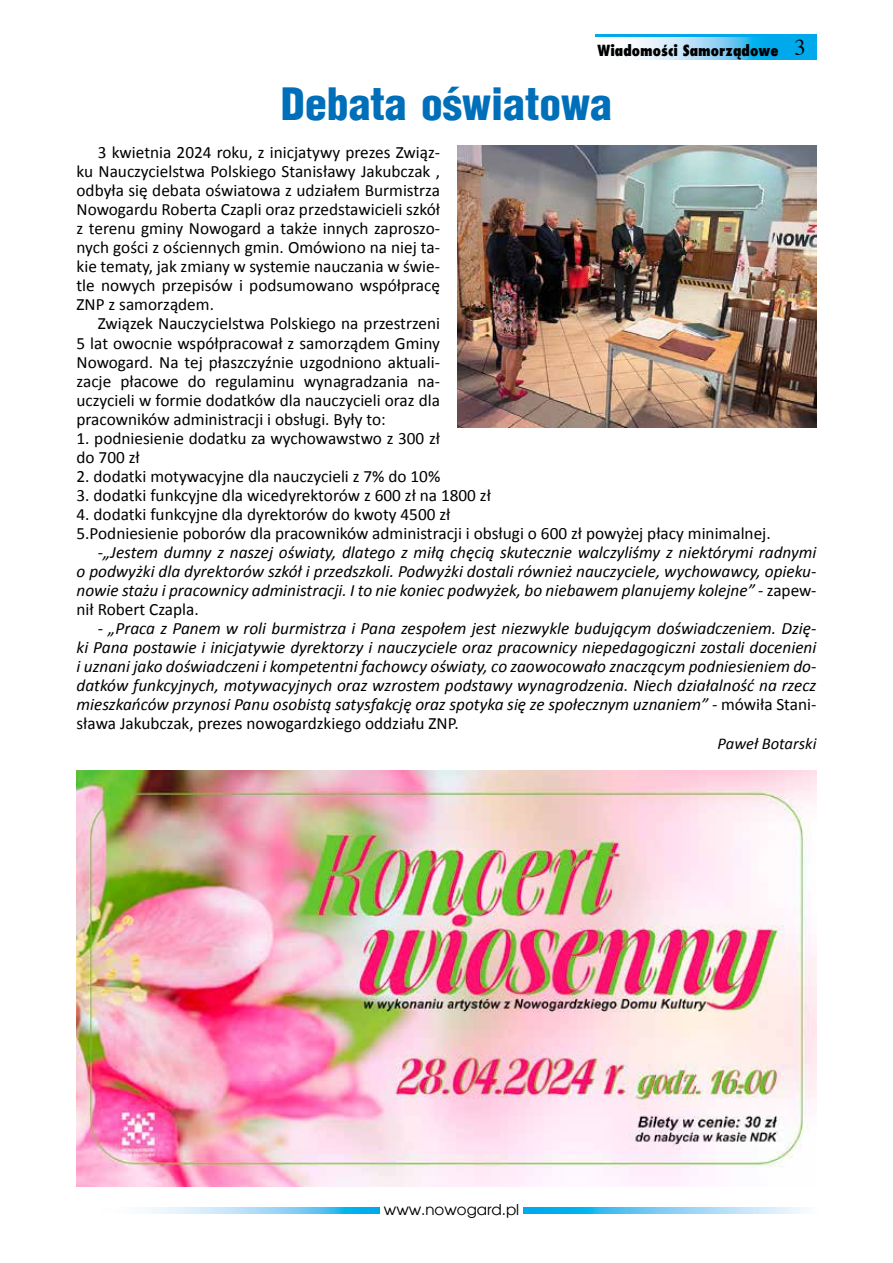
<style>
.page{position:relative;width:893px;height:1263px;background:#fff}
.page>*{position:absolute;margin:0;border:0;box-sizing:border-box;transform-origin:0 0}
.t1{font:900 43.5px "Switzerland Cond";color:#006fb9}
.t2{font:17.25px/19px "Calibri";color:#000;text-align:justify}
.t3{font:italic 17.25px/19px "Calibri";color:#000;text-align:justify}
.t4{font:italic 16.5px "Calibri";color:#000}
.t5{font:800 15px "Fujiyama";color:#000}
.t6{font:15px "Avalon";color:#000}
.s1{font-family:"Times";font-weight:400;font-size:22.5px}
.s2{font-style:normal}
</style>
<div class="page">
<svg style="left:147px;top:1207px;width:658px;height:6px;background:#81d0f4"></svg>
<div style="left:380px;top:1203px;width:143px;height:15px;background:#fff"></div>
<div style="left:595px;top:34px;width:221px;height:26px;background:#00a8ec"></div>
<svg style="left:595px;top:37px;width:161px;height:23px;background:#bae3f8"></svg>
<img style="left:457px;top:145px;width:360px;height:282px">
<img style="left:76px;top:770px;width:741px;height:416px">
<p class="t5" style="left:598px;top:40px;width:210px">Wiadomości Samorządowe <span class="s1">3</span></p>
<h1 class="t1" style="left:281px;top:76px;width:332px">Debata oświatowa</h1>
<p class="t2" style="left:77px;top:143px;width:365px;text-indent:21px">3 kwietnia 2024 roku, z inicjatywy prezes Związ&shy;ku Nauczycielstwa Polskiego Stanisławy Jakubczak , odbyła się debata oświatowa z udziałem Burmistrza Nowogardu Roberta Czapli oraz przedstawicieli szkół z terenu gminy Nowogard a także innych zaproszo&shy;nych gości z ościennych gmin. Omówiono na niej ta&shy;kie tematy, jak zmiany w systemie nauczania w świe&shy;tle nowych przepisów i podsumowano współpracę ZNP z samorządem.</p>
<p class="t2" style="left:77px;top:314px;width:365px;text-indent:21px">Związek Nauczycielstwa Polskiego na przestrzeni 5 lat owocnie współpracował z samorządem Gminy Nowogard. Na tej płaszczyźnie uzgodniono aktuali&shy;zacje płacowe do regulaminu wynagradzania na&shy;uczycieli w formie dodatków dla nauczycieli oraz dla pracowników administracji i obsługi. Były to:</p>
<p class="t2" style="left:77px;top:428px;width:365px">1. podniesienie dodatku za wychowawstwo z 300 zł do 700 zł</p>
<p class="t2" style="left:77px;top:467px;width:365px">2. dodatki motywacyjne dla nauczycieli z 7% do 10%</p>
<p class="t2" style="left:77px;top:486px;width:416px">3. dodatki funkcyjne dla wicedyrektorów z 600 zł na 1800 zł</p>
<p class="t2" style="left:77px;top:505px;width:696px">4. dodatki funkcyjne dla dyrektorów do kwoty 4500 zł<br>5.Podniesienie poborów dla pracowników administracji i obsługi o 600 zł powyżej płacy minimalnej.</p>
<p class="t3" style="left:77px;top:542px;width:741px;text-indent:21px">-„Jestem dumny z naszej oświaty, dlatego z miłą chęcią skutecznie walczyliśmy z niektórymi radnymi o podwyżki dla dyrektorów szkół i przedszkoli. Podwyżki dostali również nauczyciele, wychowawcy, opieku&shy;nowie stażu i pracownicy administracji. I to nie koniec podwyżek, bo niebawem planujemy kolejne” <span class="s2">- zapew&shy;nił Robert Czapla.</span></p>
<p class="t3" style="left:77px;top:618px;width:741px;text-indent:21px">- „Praca z Panem w roli burmistrza i Pana zespołem jest niezwykle budującym doświadczeniem. Dzię&shy;ki Pana postawie i inicjatywie dyrektorzy i nauczyciele oraz pracownicy niepedagogiczni zostali docenieni i uznani jako doświadczeni i kompetentni fachowcy oświaty, co zaowocowało znaczącym podniesieniem do&shy;datków funkcyjnych, motywacyjnych oraz wzrostem podstawy wynagrodzenia. Niech działalność na rzecz mieszkańców przynosi Panu osobistą satysfakcję oraz spotyka się ze społecznym uznaniem” - <span class="s2">mówiła Stani&shy;sława Jakubczak, prezes nowogardzkiego oddziału ZNP.</span></p>
<p class="t4" style="left:718px;top:734px;width:100px">Paweł Botarski</p>
<p class="t6" style="left:384px;top:1200px;width:137px">www.nowogard.pl</p>
</div>
